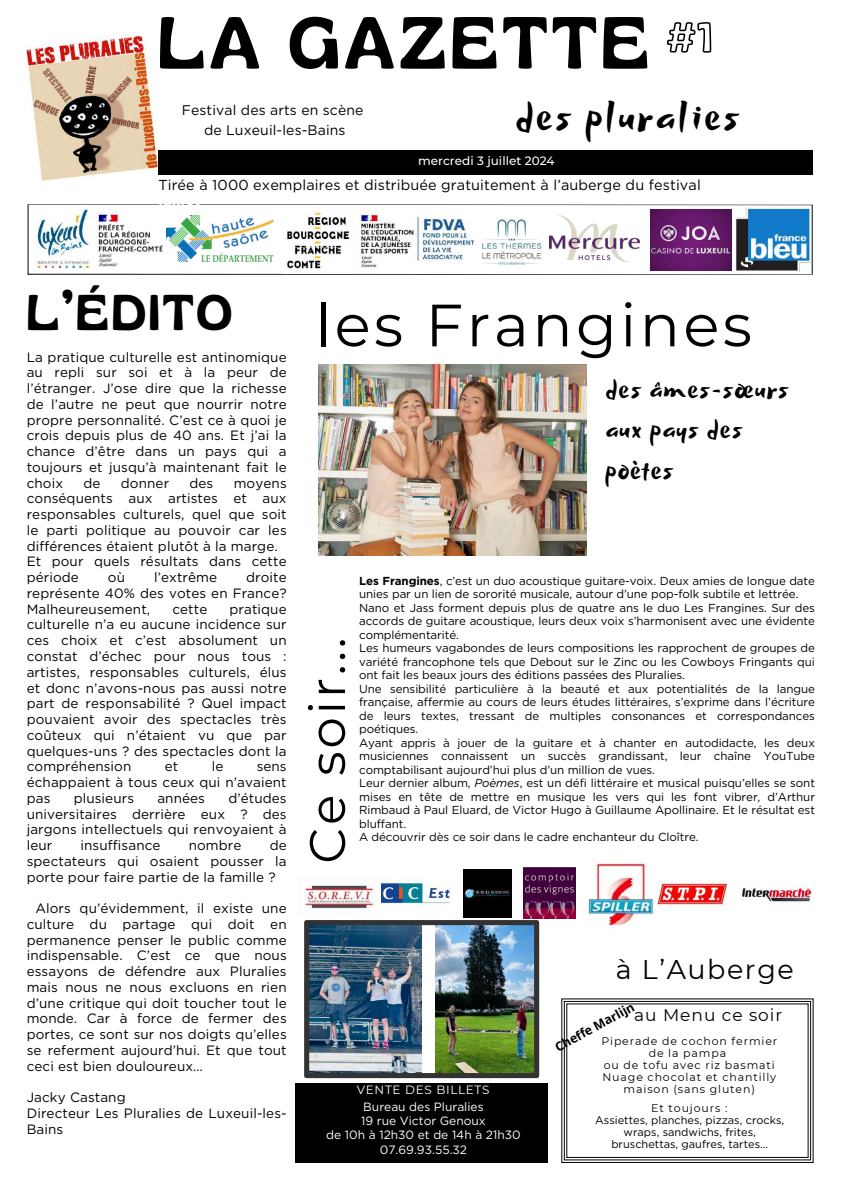
<style>
.page{position:relative;width:842px;height:1191px;background:#fff}
.page>*{position:absolute;margin:0;border:0;box-sizing:border-box;transform-origin:0 0}
.t1{font:73px "Gliker";letter-spacing:.055em;color:#000}
.t2{font:59.5px "Montserrat";letter-spacing:.055em;color:#000}
.t3{font:50px "Montserrat";letter-spacing:.055em;color:#000}
.t4{font:50px "Gliker";letter-spacing:.055em;color:#000}
.t5{font:44px "Beach Resort";letter-spacing:.08em;color:#000}
.t6{font:29.1px/40.5px "Beach Resort";letter-spacing:.06em;color:#000}
.t7{font:27px "Montserrat";letter-spacing:.055em;color:#000}
.t8{font:17px "Montserrat";letter-spacing:.055em;color:#000}
.t9{font:14.4px/15px "Gotham";letter-spacing:.01em;color:#000}
.t10{font:14px/20.2px "Gotham";letter-spacing:.01em;color:#000;text-align:center}
.t11{font:13.5px/15.8px "Gotham";letter-spacing:.01em;color:#000;text-align:justify}
.t12{font:700 12.4px "Open Sans";color:#000}
.t13{font:12px/14.2px "Gotham";color:#fff;text-align:center}
.t14{font:500 12px "Montserrat";letter-spacing:.005em;color:#fff}
.t15{font:12px "Montserrat";letter-spacing:.055em;color:#fff}
.t16{font:11.6px/13.5px "Gotham";letter-spacing:-.005em;color:#000}
.t17{font:11px/12px "Montserrat";letter-spacing:.08em;color:#000;text-align:center}
.t18{font:11px/12px "Gotham";color:#000;text-align:center}
.s1{font-weight:700;color:#fff}
.s2{font-weight:700}
.s3{font-style:italic}
</style>
<div class="page">
<div style="left:295px;top:1083px;width:252px;height:79px;background:#000"></div>
<svg style="left:28px;top:204px;width:785px;height:71px"></svg>
<div style="left:158px;top:150px;width:655px;height:24px;background:#000"></div>
<svg style="left:561px;top:998px;width:253px;height:164px;background:#9f9f9f"></svg>
<svg style="left:564px;top:1000px;width:247px;height:160px"></svg>
<img style="left:33px;top:206px;width:59px;height:65px">
<img style="left:282px;top:207px;width:69px;height:66px">
<img style="left:27px;top:35px;width:130px;height:145px">
<img style="left:734px;top:208px;width:77px;height:63px">
<img style="left:359px;top:207px;width:118px;height:66px">
<img style="left:651px;top:209px;width:80px;height:62px">
<img style="left:93px;top:208px;width:76px;height:65px">
<img style="left:166px;top:216px;width:107px;height:46px">
<img style="left:475px;top:210px;width:72px;height:61px">
<img style="left:549px;top:216px;width:90px;height:46px">
<img style="left:318px;top:365px;width:269px;height:190px">
<img style="left:741px;top:887px;width:72px;height:17px">
<img style="left:657px;top:882px;width:69px;height:29px">
<img style="left:586px;top:860px;width:69px;height:68px">
<img style="left:381px;top:877px;width:70px;height:30px">
<img style="left:304px;top:885px;width:71px;height:24px">
<img style="left:524px;top:867px;width:51px;height:51px">
<img style="left:464px;top:869px;width:47px;height:47px">
<img style="left:304px;top:920px;width:235px;height:157px">
<svg style="left:667px;top:22px;width:45px;height:31px"></svg>
<h1 class="t1" style="left:158px;top:-2px;width:492px">LA GAZETTE</h1>
<h3 class="t5" style="left:516px;top:93px;width:225px">des pluralies</h3>
<p class="t14" style="left:418px;top:154px;width:138px">mercredi 3 juillet 2024</p>
<p class="t9" style="left:158px;top:177px;width:630px">Tirée à 1000 exemplaires et distribuée gratuitement à l’auberge du festival<span class="s1">Mercredi 19 juillet</span></p>
<p class="t10" style="left:182px;top:100px;width:183px">Festival des arts en scène de Luxeuil-les-Bains</p>
<h3 class="t4" style="left:27px;top:281px;width:207px">L’ÉDITO</h3>
<p class="t11" style="left:27px;top:349px;width:261px">La pratique culturelle est antinomique au repli sur soi et à la peur de l’étranger. J’ose dire que la richesse de l’autre ne peut que nourrir notre propre personnalité. C’est ce à quoi je crois depuis plus de 40 ans. Et j’ai la chance d’être dans un pays qui a toujours et jusqu’à maintenant fait le choix</p>
<p class="t11" style="left:83px;top:475px;width:19px">de</p>
<p class="t11" style="left:121px;top:475px;width:50px">donner</p>
<p class="t11" style="left:189px;top:475px;width:25px">des</p>
<p class="t11" style="left:27px;top:475px;width:261px;text-align:left;text-indent:207px">moyens conséquents aux artistes et aux responsables culturels, quel que soit le parti politique au pouvoir car les différences étaient plutôt à la marge.<br>Et pour quels résultats dans cette période</p>
<p class="t11" style="left:108px;top:569px;width:19px">où</p>
<p class="t11" style="left:154px;top:569px;width:65px">l’extrême</p>
<p class="t11" style="left:27px;top:569px;width:261px;text-indent:219px">droite représente 40% des votes en France?<br>Malheureusement,</p>
<p class="t11" style="left:27px;top:601px;width:261px;text-indent:203px">pratique culturelle n’a eu aucune incidence sur ces choix et c’est absolument un constat d’échec pour nous tous : artistes, responsables culturels, élus et donc n’avons-nous pas aussi notre part de responsabilité ? Quel impact pouvaient avoir des spectacles très coûteux qui n’étaient vu que par quelques-uns ? des spectacles dont la compréhension</p>
<p class="t11" style="left:172px;top:601px;width:36px">cette</p>
<p class="t11" style="left:165px;top:758px;width:15px">et</p>
<p class="t11" style="left:212px;top:758px;width:13px">le</p>
<p class="t11" style="left:27px;top:758px;width:261px;text-indent:230px">sens échappaient à tous ceux qui n’avaient pas</p>
<p class="t11" style="left:27px;top:790px;width:261px;text-indent:202px">d’études universitaires derrière eux ? des jargons intellectuels qui renvoyaient à leur</p>
<p class="t11" style="left:74px;top:790px;width:62px">plusieurs</p>
<p class="t11" style="left:157px;top:790px;width:49px">années</p>
<p class="t11" style="left:81px;top:837px;width:81px">insuffisance</p>
<p class="t11" style="left:189px;top:837px;width:54px">nombre</p>
<p class="t11" style="left:27px;top:837px;width:261px;text-indent:243px">de spectateurs qui osaient pousser la porte pour faire partie de la famille ?</p>
<p class="t11" style="left:27px;top:900px;width:261px;text-indent:9px">Alors qu’évidemment, il existe une culture du partage qui doit en permanence penser le public comme indispensable. C’est ce que nous essayons de défendre aux Pluralies mais nous ne nous excluons en rien d’une critique qui doit toucher tout le monde. Car à force de fermer des portes, ce sont sur nos doigts qu’elles se referment aujourd’hui. Et que tout ceci est bien douloureux…</p>
<p class="t11" style="left:27px;top:1089px;width:261px;text-align:left">Jacky Castang<br>Directeur Les Pluralies de Luxeuil-les-<br>Bains</p>
<h2 class="t2" style="left:315px;top:289px;width:438px">les Frangines</h2>
<h3 class="t6" style="left:606px;top:371px;width:184px">des âmes-sœurs aux pays des poètes</h3>
<h3 class="t3" style="left:297px;top:863px;width:227px;rotate:-90deg">Ce soir...</h3>
<p class="t16" style="left:359px;top:573px;width:457px"><span class="s2">Les Frangines</span>, c’est un duo acoustique guitare-voix. Deux amies de longue date unies par un lien de sororité musicale, autour d’une pop-folk subtile et lettrée.<br>Nano et Jass forment depuis plus de quatre ans le duo Les Frangines. Sur des accords de guitare acoustique, leurs deux voix s’harmonisent avec une évidente complémentarité.<br>Les humeurs vagabondes de leurs compositions les rapprochent de groupes de variété francophone tels que Debout sur le Zinc ou les Cowboys Fringants qui ont fait les beaux jours des éditions passées des Pluralies.<br>Une sensibilité particulière à la beauté et aux potentialités de la langue française, affermie au cours de leurs études littéraires, s’exprime dans l’écriture de leurs textes, tressant de multiples consonances et correspondances poétiques.<br>Ayant appris à jouer de la guitare et à chanter en autodidacte, les deux musiciennes connaissent un succès grandissant, leur chaîne YouTube comptabilisant aujourd’hui plus d’un million de vues.<br>Leur dernier album, <span class="s3">Poèmes</span>, est un défi littéraire et musical puisqu’elles se sont mises en tête de mettre en musique les vers qui les font vibrer, d’Arthur Rimbaud à Paul Eluard, de Victor Hugo à Guillaume Apollinaire. Et le résultat est bluffant.<br>A découvrir dès ce soir dans le cadre enchanteur du Cloître.</p>
<h3 class="t7" style="left:616px;top:952px;width:179px">à L’Auberge</h3>
<p class="t15" style="left:357px;top:1082px;width:134px">VENTE DES BILLETS</p>
<p class="t13" style="left:326px;top:1099px;width:196px">Bureau des Pluralies<br>19 rue Victor Genoux<br>de 10h à 12h30 et de 14h à 21h30<br>07.69.93.55.32</p>
<p class="t12" style="left:552px;top:1040px;width:90px;rotate:-29deg">Chef e Marlijn</p>
<p class="t8" style="left:634px;top:1004px;width:149px">au Menu ce soir</p>
<p class="t17" style="left:601px;top:1034px;width:177px">Piperade de cochon fermier de la pampa<br>ou de tofu avec riz basmati<br>Nuage chocolat et chantilly maison (sans gluten)</p>
<p class="t17" style="left:651px;top:1101px;width:78px">Et toujours :</p>
<p class="t18" style="left:595px;top:1113px;width:191px">Assiettes, planches, pizzas, crocks, wraps, sandwichs, frites, bruschettas, gaufres, tartes...</p>
</div>
